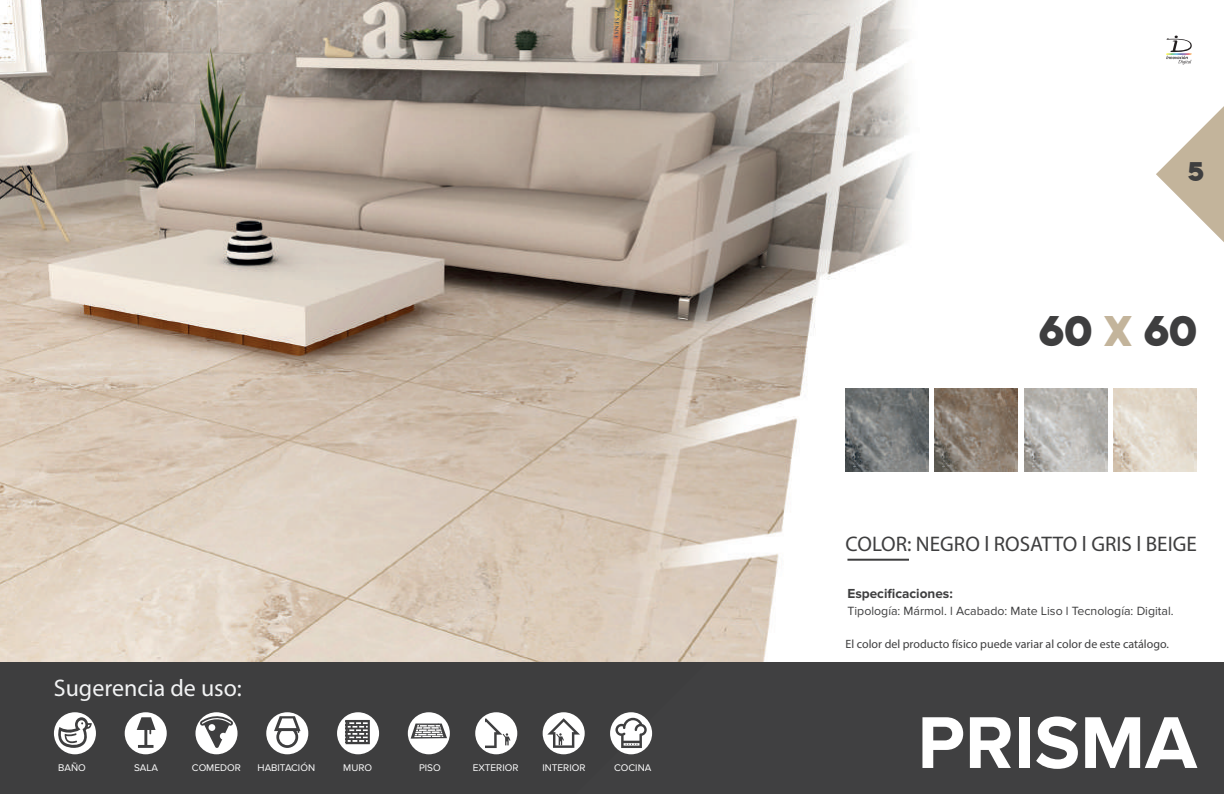
<style>
.page{position:relative;width:1224px;height:794px;background:#fff}
.page>*{position:absolute;margin:0;border:0;box-sizing:border-box;transform-origin:0 0}
.t1{font:700 76px "Proxima Nova";color:#fff}
.t2{font:38px "Lemon Milkbold";color:#3e3e3f}
.t3{font:24px "Myriad Pro";color:#f2f3f4}
.t4{font:24px "Lemon Milkbold";color:#3e3e3f}
.t5{font:21.2px "Myriad Pro";color:#3e3e3f}
.t6{font:700 13.6px "Proxima Nova";color:#3e3e3f}
.t7{font:12.4px "Proxima Nova";color:#3e3e3f}
.t8{font:12px "Myriad Pro";color:#3e3e3f}
.t9{font:10px "Proxima Nova";color:#fff}
.s1{color:#c3b49b}
</style>
<div class="page">
<img style="left:0;top:0;width:973px;height:662px">
<div style="left:0;top:662px;width:1224px;height:132px;background:#3e3e3f"></div>
<div style="left:54px;top:712px;width:42px;height:42px;background:#fff;border-radius:50%"></div>
<div style="left:125px;top:712px;width:42px;height:42px;background:#fff;border-radius:50%"></div>
<svg style="left:195px;top:712px;width:43px;height:42px"></svg>
<div style="left:266px;top:712px;width:42px;height:42px;background:#fff;border-radius:50%"></div>
<div style="left:337px;top:712px;width:42px;height:42px;background:#fff;border-radius:50%"></div>
<div style="left:408px;top:712px;width:42px;height:42px;background:#fff;border-radius:50%"></div>
<div style="left:475px;top:712px;width:42px;height:42px;background:#fff;border-radius:50%"></div>
<div style="left:543px;top:712px;width:42px;height:42px;background:#fff;border-radius:50%"></div>
<div style="left:610px;top:712px;width:42px;height:42px;background:#fff;border-radius:50%"></div>
<svg style="left:57px;top:717px;width:35px;height:31px"></svg>
<svg style="left:137px;top:717px;width:19px;height:31px"></svg>
<svg style="left:200px;top:715px;width:33px;height:33px"></svg>
<svg style="left:274px;top:716px;width:27px;height:32px"></svg>
<svg style="left:346px;top:720px;width:24px;height:24px"></svg>
<svg style="left:411px;top:723px;width:36px;height:15px"></svg>
<svg style="left:486px;top:718px;width:24px;height:30px"></svg>
<svg style="left:547px;top:718px;width:33px;height:30px"></svg>
<svg style="left:615px;top:718px;width:32px;height:30px"></svg>
<svg style="left:1166px;top:36px;width:26px;height:28px"></svg>
<svg style="left:1166px;top:53px;width:26px;height:2px"></svg>
<svg style="left:1156px;top:106px;width:68px;height:136px"></svg>
<hr style="left:847px;top:558px;width:62px;height:2px;background:#3e3e3f">
<img style="left:1114px;top:388px;width:83px;height:83px">
<img style="left:935px;top:388px;width:83px;height:83px">
<img style="left:1025px;top:388px;width:83px;height:83px">
<img style="left:846px;top:388px;width:82px;height:83px">
<h3 class="t3" style="left:54px;top:673px;width:189px">Sugerencia de uso:</h3>
<p class="t9" style="left:58px;top:762px;width:29px">BAÑO</p>
<p class="t9" style="left:134px;top:762px;width:26px">SALA</p>
<p class="t9" style="left:192px;top:762px;width:50px">COMEDOR</p>
<p class="t9" style="left:258px;top:762px;width:59px">HABITACIÓN</p>
<p class="t9" style="left:343px;top:762px;width:30px">MURO</p>
<p class="t9" style="left:419px;top:762px;width:23px">PISO</p>
<p class="t9" style="left:473px;top:762px;width:47px">EXTERIOR</p>
<p class="t9" style="left:542px;top:762px;width:45px">INTERIOR</p>
<p class="t9" style="left:614px;top:762px;width:39px">COCINA</p>
<h3 class="t4" style="left:1188px;top:155px;width:18px">5</h3>
<h2 class="t2" style="left:1039px;top:304px;width:160px">60 <span class="s1">x</span> 60</h2>
<h3 class="t5" style="left:846px;top:531px;width:353px">COLOR: NEGRO l ROSATTO l GRIS l BEIGE</h3>
<p class="t6" style="left:847px;top:586px;width:107px">Especificaciones:</p>
<p class="t7" style="left:847px;top:603px;width:328px">Tipología: Mármol. l Acabado: Mate Liso l Tecnología: Digital.</p>
<p class="t8" style="left:846px;top:637px;width:325px">El color del producto físico puede variar al color de este catálogo.</p>
<h1 class="t1" style="left:917px;top:699px;width:281px">PRISMA</h1>
</div>
